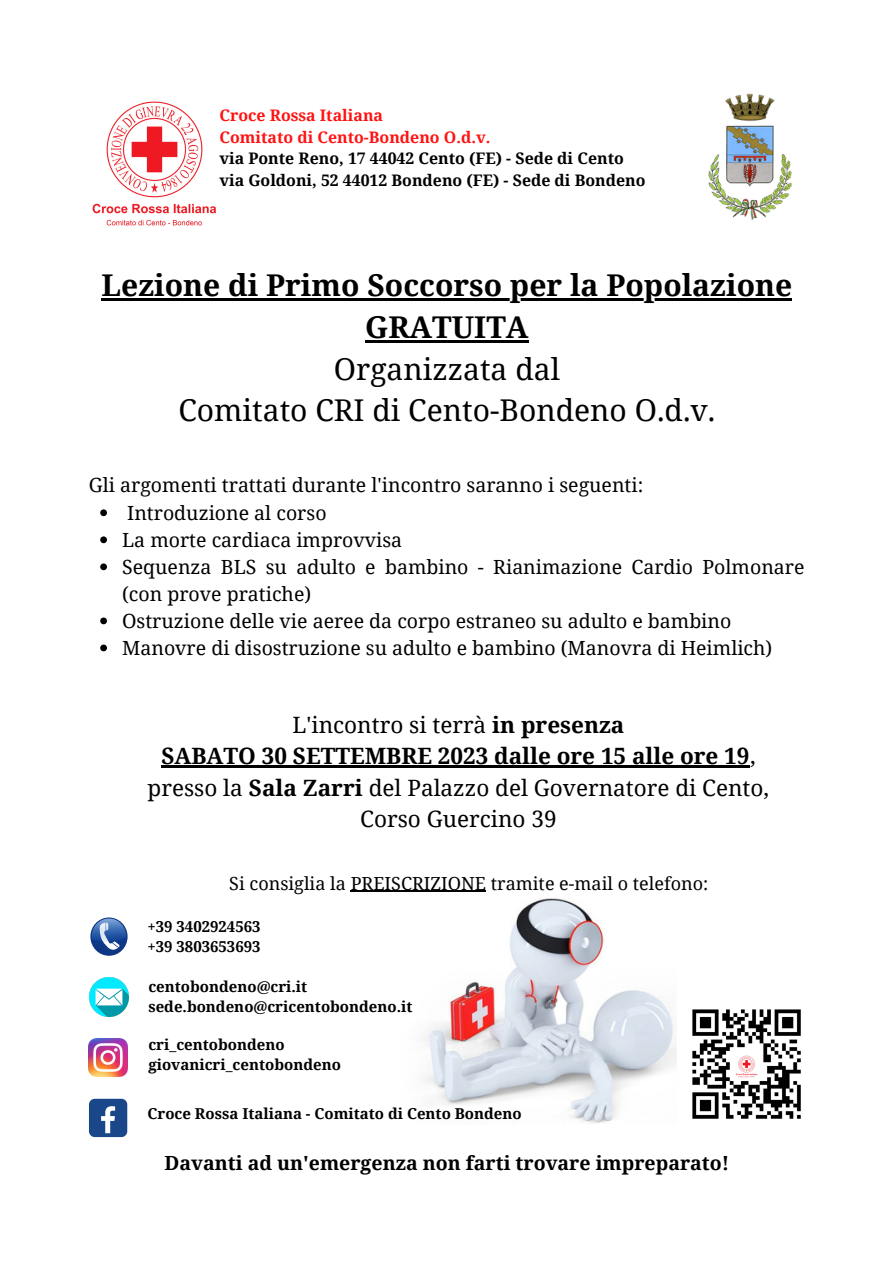
<style>
.page{position:relative;width:894px;height:1264px;background:#fff}
.page>*{position:absolute;margin:0;border:0;box-sizing:border-box;transform-origin:0 0}
.t1{font:700 30px "Noto Serif";color:#000}
.t2{font:30px "Noto Serif";color:#000}
.t3{font:22.5px/31.5px "Noto Serif";color:#000;text-align:center}
.t4{font:19.5px/27px "Noto Serif";color:#000}
.t5{font:700 19.5px "Noto Serif";color:#000}
.t6{font:18px "Noto Serif";color:#000}
.t7{font:700 15.9px "Noto Serif";color:#000}
.t8{font:700 15.9px "Noto Serif";color:#ff1212}
.t9{font:700 15px "Noto Serif";color:#000}
.s1{font-weight:700}
</style>
<div class="page">
<img style="left:92px;top:101px;width:124px;height:125px">
<img style="left:708px;top:93px;width:84px;height:127px">
<img style="left:90px;top:977px;width:38px;height:39px">
<svg style="left:90px;top:917px;width:37px;height:38px"></svg>
<div style="left:92px;top:918px;width:34px;height:37px;background:#0f3683;border-radius:50%"></div>
<svg style="left:92px;top:918px;width:34px;height:32px"></svg>
<div style="left:89px;top:1098px;width:38px;height:39px;background:#1a4789;border-radius:6px"></div>
<svg style="left:101px;top:1106px;width:14px;height:27px"></svg>
<img style="left:89px;top:1038px;width:38px;height:38px">
<img style="left:692px;top:1009px;width:109px;height:110px">
<img style="left:423px;top:898px;width:253px;height:226px">
<svg style="left:100px;top:509px;width:7px;height:7px"></svg>
<svg style="left:100px;top:536px;width:7px;height:7px"></svg>
<svg style="left:100px;top:563px;width:7px;height:7px"></svg>
<svg style="left:100px;top:617px;width:7px;height:7px"></svg>
<svg style="left:100px;top:644px;width:7px;height:7px"></svg>
<hr style="left:101px;top:298px;width:691px;height:3px;background:#000">
<hr style="left:365px;top:340px;width:163px;height:2px;background:#000">
<hr style="left:161px;top:765px;width:588px;height:2px;background:#000">
<hr style="left:350px;top:890px;width:136px;height:2px;background:#000">
<p class="t8" style="left:219px;top:104px;width:165px">Croce Rossa Italiana</p>
<p class="t8" style="left:219px;top:126px;width:272px">Comitato di Cento-Bondeno O.d.v.</p>
<p class="t7" style="left:219px;top:147px;width:406px">via Ponte Reno, 17 44042 Cento (FE) - Sede di Cento</p>
<p class="t7" style="left:219px;top:169px;width:427px">via Goldoni, 52 44012 Bondeno (FE) - Sede di Bondeno</p>
<p class="t1" style="left:101px;top:264px;width:692px">Lezione di Primo Soccorso per la Popolazione</p>
<p class="t1" style="left:365px;top:306px;width:165px">GRATUITA</p>
<p class="t2" style="left:334px;top:348px;width:227px">Organizzata dal</p>
<p class="t2" style="left:178px;top:389px;width:538px">Comitato CRI di Cento-Bondeno O.d.v.</p>
<p class="t4" style="left:89px;top:471px;width:555px">Gli argomenti trattati durante l'incontro saranno i seguenti:</p>
<p class="t4" style="left:127px;top:498px;width:201px">Introduzione al corso</p>
<p class="t4" style="left:122px;top:525px;width:281px">La morte cardiaca improvvisa</p>
<p class="t4" style="left:122px;top:552px;width:683px">Sequenza BLS su adulto e bambino - Rianimazione Cardio Polmonare (con prove pratiche)</p>
<p class="t4" style="left:122px;top:606px;width:610px">Ostruzione delle vie aeree da corpo estraneo su adulto e bambino</p>
<p class="t4" style="left:122px;top:633px;width:651px">Manovre di disostruzione su adulto e bambino (Manovra di Heimlich)</p>
<p class="t3" style="left:292px;top:708px;width:333px">L'incontro si terrà <span class="s1">in presenza</span></p>
<p class="t3" style="left:147px;top:739px;width:623px"><span class="s1">SABATO 30 SETTEMBRE 2023 dalle ore 15 alle ore 19</span>, presso la <span class="s1">Sala Zarri</span> del Palazzo del Governatore di Cento,<br>Corso Guercino 39</p>
<p class="t6" style="left:229px;top:870px;width:480px">Si consiglia la PREISCRIZIONE tramite e-mail o telefono:</p>
<p class="t9" style="left:147px;top:916px;width:114px">+39 3402924563</p>
<p class="t9" style="left:147px;top:936px;width:114px">+39 3803653693</p>
<p class="t9" style="left:148px;top:976px;width:160px">centobondeno@cri.it</p>
<p class="t9" style="left:148px;top:996px;width:265px">sede.bondeno@cricentobondeno.it</p>
<p class="t9" style="left:148px;top:1034px;width:138px">cri_centobondeno</p>
<p class="t9" style="left:148px;top:1054px;width:194px">giovanicri_centobondeno</p>
<p class="t9" style="left:147px;top:1103px;width:375px">Croce Rossa Italiana - Comitato di Cento Bondeno</p>
<p class="t5" style="left:165px;top:1149px;width:566px">Davanti ad un'emergenza non farti trovare impreparato!</p>
</div>
